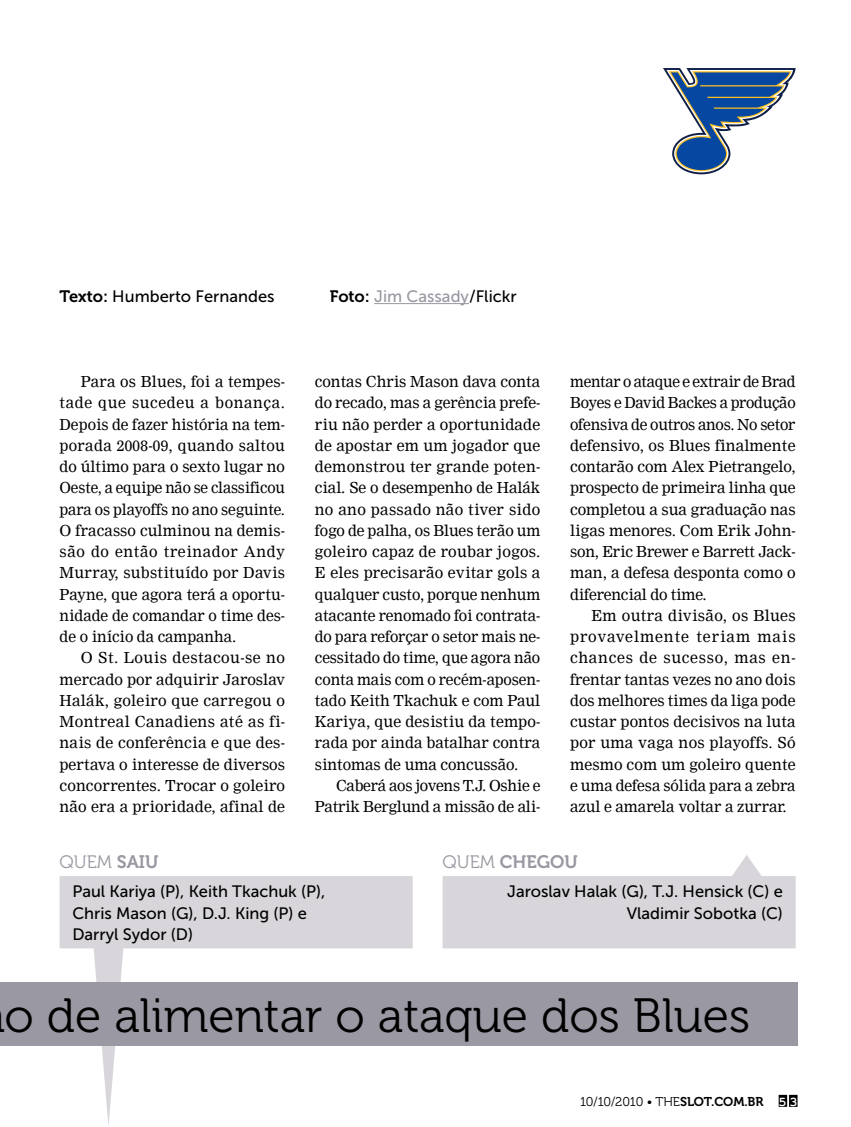
<style>
.page{position:relative;width:851px;height:1127px;background:#fff}
.page>*{position:absolute;margin:0;border:0;box-sizing:border-box;transform-origin:0 0}
.t1{font:48px "Museo 300";color:#000}
.t2{font:18px "Museo 700";color:#9a98a2}
.t3{font:18px "Museo 300";color:#9a98a2}
.t4{font:16.5px/21.3px "Museo Sans 500";color:#000}
.t5{font:16.5px "Museo Sans 500";color:#9a98a2}
.t6{font:15px/21.3px "Nimrod";color:#000;text-align:justify}
.t7{font:12.75px "Museo 300";letter-spacing:-.02em;color:#000}
.s1{font-family:"Museo 700"}
.s2{font-family:"Museo 700";color:#000}
.s3{color:#000}
.s4{font-family:"Museo 300"}
.s5{font-family:"Courier New";font-weight:700;font-size:13.5px;color:#fff}
</style>
<div class="page">
<svg style="left:778px;top:1095px;width:19px;height:12px"></svg>
<svg style="left:60px;top:876px;width:352px;height:250px"></svg>
<hr style="left:374px;top:303px;width:95px;height:1px;background:#9a98a2">
<svg style="left:442px;top:855px;width:353px;height:93px"></svg>
<div style="left:0;top:982px;width:797px;height:64px;background:#9a98a2"></div>
<svg style="left:663px;top:68px;width:132px;height:106px"></svg>
<p class="t4" style="left:60px;top:286px;width:216px"><span class="s1">TEXTO:</span> Humberto Fernandes</p>
<p class="t5" style="left:330px;top:287px;width:188px"><span class="s2">FOTO:</span> Jim Cassady<span class="s3">/Flickr</span></p>
<p class="t6" style="left:60px;top:371px;width:227px;text-indent:21px">Para os Blues, foi a tempes&shy;tade que sucedeu a bonança.<br>Depois de fazer história na tem&shy;porada 2008-09, quando saltou do último para o sexto lugar no Oeste, a equipe não se classificou para os playoffs no ano seguinte.<br>O fracasso culminou na demis&shy;são do então treinador Andy Murray, substituído por Davis Payne, que agora terá a oportu&shy;nidade de comandar o time des&shy;de o início da campanha.</p>
<p class="t6" style="left:60px;top:647px;width:227px;text-indent:21px">O St. Louis destacou-se no mercado por adquirir Jaroslav Halák, goleiro que carregou o Montreal Canadiens até as fi&shy;nais de conferência e que des&shy;pertava o interesse de diversos concorrentes. Trocar o goleiro não era a prioridade, afinal de</p>
<p class="t6" style="left:315px;top:371px;width:227px">contas Chris Mason dava conta do recado, mas a gerência prefe&shy;riu não perder a oportunidade de apostar em um jogador que demonstrou ter grande poten&shy;cial. Se o desempenho de Halák no ano passado não tiver sido fogo de palha, os Blues terão um goleiro capaz de roubar jogos.<br>E eles precisarão evitar gols a qualquer custo, porque nenhum atacante renomado foi contrata&shy;do para reforçar o setor mais ne&shy;cessitado do time, que agora não conta mais com o recém-aposen&shy;tado Keith Tkachuk e com Paul Kariya, que desistiu da tempo&shy;rada por ainda batalhar contra sintomas de uma concussão.</p>
<p class="t6" style="left:315px;top:775px;width:227px;text-align:right">Caberá aos jovens T.J. Oshie e<br>Patrik Berglund a missão de ali-</p>
<p class="t6" style="left:570px;top:371px;width:227px">mentar o ataque e extrair de Brad Boyes e David Backes a produção ofensiva de outros anos. No setor defensivo, os Blues finalmente contarão com Alex Pietrangelo, prospecto de primeira linha que completou a sua graduação nas ligas menores. Com Erik John&shy;son, Eric Brewer e Barrett Jack&shy;man, a defesa desponta como o diferencial do time.</p>
<p class="t6" style="left:570px;top:605px;width:227px;text-indent:21px">Em outra divisão, os Blues provavelmente teriam mais chances de sucesso, mas en&shy;frentar tantas vezes no ano dois dos melhores times da liga pode custar pontos decisivos na luta por uma vaga nos playoffs. Só mesmo com um goleiro quente e uma defesa sólida para a zebra azul e amarela voltar a zurrar.</p>
<p class="t3" style="left:60px;top:852px;width:100px">Quem <span class="s1">SAIU</span></p>
<p class="t2" style="left:442px;top:852px;width:137px"><span class="s4">Quem</span> CHEGOU</p>
<p class="t4" style="left:72px;top:881px;width:254px">Paul Kariya (P), Keith Tkachuk (P),<br>Chris Mason (G), D.J. King (P) e<br>Darryl Sydor (D)</p>
<p class="t4" style="left:507px;top:881px;width:277px;text-align:right">Jaroslav Halak (G), T.J. Hensick (C) e<br>Vladimir Sobotka (C)</p>
<h1 class="t1" style="left:4px;top:990px;width:747px">o de alimentar o ataque dos Blues</h1>
<p class="t7" style="left:580px;top:1094px;width:219px">10/10/2010 • THE<span class="s1">SLOT.COM.BR</span> <span class="s5">5 3</span></p>
</div>
